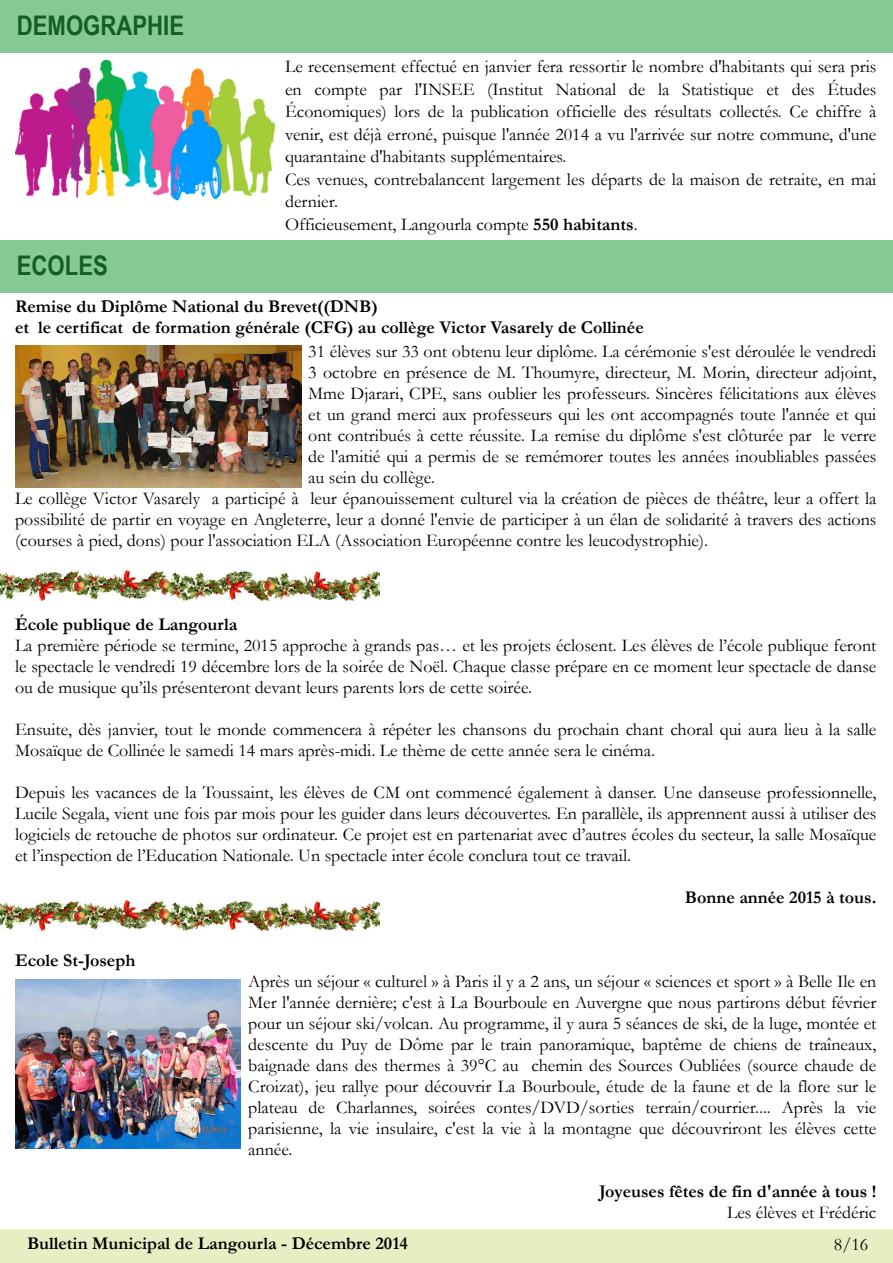
<style>
.page{position:relative;width:893px;height:1263px;background:#fff}
.page>*{position:absolute;margin:0;border:0;box-sizing:border-box;transform-origin:0 0}
.t1{font:700 27px "Arial Narrow";color:#135f23}
.t2{font:18px/21px "Garamond";color:#000;text-align:justify}
.t3{font:700 18px/21px "Garamond";color:#000}
.s1{font-weight:700}
</style>
<div class="page">
<div style="left:0;top:240px;width:893px;height:52px;background:#86c995"></div>
<div style="left:0;top:1229px;width:893px;height:34px;background:#e7eec3"></div>
<div style="left:0;top:0;width:893px;height:52px;background:#86c995"></div>
<img style="left:15px;top:60px;width:262px;height:141px">
<img style="left:15px;top:345px;width:286px;height:143px">
<img style="left:0;top:900px;width:380px;height:30px">
<img style="left:0;top:570px;width:380px;height:30px">
<img style="left:15px;top:980px;width:225px;height:168px">
<h1 class="t1" style="left:17px;top:9px;width:169px">DEMOGRAPHIE</h1>
<h1 class="t1" style="left:17px;top:249px;width:93px">ECOLES</h1>
<p class="t2" style="left:285px;top:56px;width:593px;line-height:22.5px;text-align:left">Le recensement effectué en janvier fera ressortir le nombre d'habitants qui sera pris en compte par l'INSEE (Institut National de la Statistique et des Études Économiques) lors de la publication officielle des résultats collectés. Ce chiffre à venir, est déjà erroné, puisque l'année 2014 a vu l'arrivée sur notre commune, d'une quarantaine d'habitants supplémentaires.<br>Ces venues, contrebalancent largement les départs de la maison de retraite, en mai dernier.<br>Officieusement, Langourla compte <span class="s1">550 habitants</span>.</p>
<p class="t3" style="left:15px;top:296px;width:630px">Remise du Diplôme National du Brevet((DNB)<br>et le certificat de formation générale (CFG) au collège Victor Vasarely de Collinée</p>
<p class="t2" style="left:308px;top:341px;width:570px">31 élèves sur 33 ont obtenu leur diplôme. La cérémonie s'est déroulée le vendredi</p>
<p class="t2" style="left:308px;top:362px;width:570px">3 octobre en présence de M. Thoumyre, directeur, M. Morin, directeur adjoint,</p>
<p class="t2" style="left:308px;top:383px;width:570px">Mme Djarari, CPE, sans oublier les professeurs. Sincères félicitations aux élèves</p>
<p class="t2" style="left:308px;top:404px;width:570px">et un grand merci aux professeurs qui les ont accompagnés toute l'année et qui</p>
<p class="t2" style="left:308px;top:425px;width:570px">ont contribués à cette réussite. La remise du diplôme s'est clôturée par le verre</p>
<p class="t2" style="left:308px;top:446px;width:570px">de l'amitié qui a permis de se remémorer toutes les années inoubliables passées</p>
<p class="t2" style="left:308px;top:467px;width:128px">au sein du collège.</p>
<p class="t2" style="left:15px;top:488px;width:863px">Le collège Victor Vasarely a participé à leur épanouissement culturel via la création de pièces de théâtre, leur a offert la</p>
<p class="t2" style="left:15px;top:509px;width:863px">possibilité de partir en voyage en Angleterre, leur a donné l'envie de participer à un élan de solidarité à travers des actions</p>
<p class="t2" style="left:15px;top:530px;width:695px">(courses à pied, dons) pour l'association ELA (Association Européenne contre les leucodystrophie).</p>
<p class="t3" style="left:15px;top:614px;width:224px">École publique de Langourla</p>
<p class="t2" style="left:15px;top:635px;width:863px">La première période se termine, 2015 approche à grands pas… et les projets éclosent. Les élèves de l’école publique feront le spectacle le vendredi 19 décembre lors de la soirée de Noël. Chaque classe prépare en ce moment leur spectacle de danse ou de musique qu’ils présenteront devant leurs parents lors de cette soirée.</p>
<p class="t2" style="left:15px;top:719px;width:863px">Ensuite, dès janvier, tout le monde commencera à répéter les chansons du prochain chant choral qui aura lieu à la salle<br>Mosaïque de Collinée le samedi 14 mars après-midi. Le thème de cette année sera le cinéma.</p>
<p class="t2" style="left:15px;top:782px;width:863px">Depuis les vacances de la Toussaint, les élèves de CM ont commencé également à danser. Une danseuse professionnelle, Lucile Segala, vient une fois par mois pour les guider dans leurs découvertes. En parallèle, ils apprennent aussi à utiliser des logiciels de retouche de photos sur ordinateur. Ce projet est en partenariat avec d’autres écoles du secteur, la salle Mosaïque et l’inspection de l’Education Nationale. Un spectacle inter école conclura tout ce travail.</p>
<p class="t3" style="left:685px;top:887px;width:193px">Bonne année 2015 à tous.</p>
<p class="t3" style="left:15px;top:950px;width:122px">Ecole St-Joseph</p>
<p class="t2" style="left:248px;top:971px;width:630px">Après un séjour « culturel » à Paris il y a 2 ans, un séjour « sciences et sport » à Belle Ile en Mer l'année dernière; c'est à La Bourboule en Auvergne que nous partirons début février pour un séjour ski/volcan. Au programme, il y aura 5 séances de ski, de la luge, montée et descente du Puy de Dôme par le train panoramique, baptême de chiens de traîneaux, baignade dans des thermes à 39°C au chemin des Sources Oubliées (source chaude de Croizat), jeu rallye pour découvrir La Bourboule, étude de la faune et de la flore sur le plateau de Charlannes, soirées contes/DVD/sorties terrain/courrier.... Après la vie parisienne, la vie insulaire, c'est la vie à la montagne que découvriront les élèves cette année.</p>
<p class="t3" style="left:599px;top:1181px;width:279px">Joyeuses fêtes de fin d'année à tous !</p>
<p class="t2" style="left:727px;top:1202px;width:151px">Les élèves et Frédéric</p>
<p class="t3" style="left:27px;top:1233px;width:382px">Bulletin Municipal de Langourla - Décembre 2014</p>
<p class="t2" style="left:834px;top:1234px;width:36px">8/16</p>
</div>
